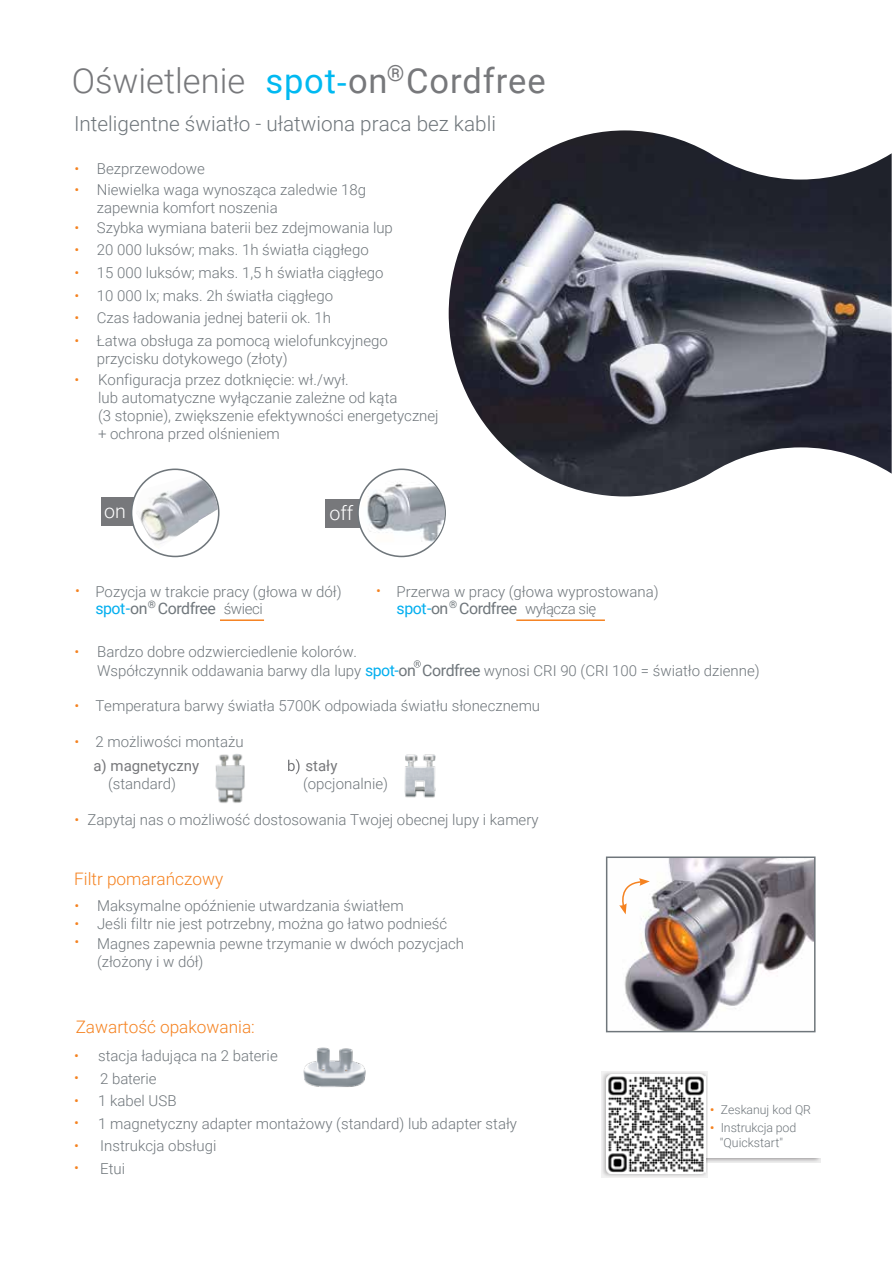
<style>
.page{position:relative;width:893px;height:1263px;background:#fff}
.page>*{position:absolute;margin:0;border:0;box-sizing:border-box;transform-origin:0 0}
.t1{font:300 34.5px "Roboto";color:#77787b}
.t2{font:300 20.7px "Roboto";color:#6f767b}
.t3{font:300 19.65px "Roboto";color:#fff}
.t4{font:300 17.25px "Roboto";color:#f58220}
.t5{font:15.9px "Roboto";letter-spacing:-.03em;color:#6f767b}
.t6{font:300 15px/18px "Roboto";color:#6f767b}
.t7{font:300 15px/18px "Roboto";color:#f58220}
.t8{font:15px "Roboto";color:#77787b}
.t9{font:300 12.45px/14.9px "Roboto";letter-spacing:-.01em;color:#6f767b;text-align:center}
.t10{font:300 12.3px "Roboto";color:#6f767b}
.s1{font-weight:400;color:#00b9f1}
.s2{font-weight:400}
.s3{color:#f58220}
.s4{color:#00aeef}
.s5{font-weight:300;font-size:15px}
.s6{font-weight:400;font-size:15.9px;color:#00aeef}
.s7{font-weight:400;font-size:15.9px}
.s8{font-weight:400;color:#77787b}
.s9{font-size:15px;color:#f58220}
</style>
<div class="page">
<img style="left:449px;top:130px;width:443px;height:366px">
<img style="left:624px;top:859px;width:189px;height:170px">
<div style="left:606px;top:856px;width:210px;height:176px;border:2px solid #6f767b"></div>
<svg style="left:288px;top:759px;width:12px;height:15px"></svg>
<img style="left:404px;top:754px;width:32px;height:44px">
<img style="left:215px;top:754px;width:30px;height:49px">
<svg style="left:619px;top:878px;width:31px;height:36px"></svg>
<svg style="left:708px;top:1158px;width:113px;height:4px"></svg>
<svg style="left:601px;top:1071px;width:107px;height:107px;fill:#eae9ea"></svg>
<div style="left:325px;top:499px;width:36px;height:28px;background:#77787b"></div>
<div style="left:101px;top:498px;width:36px;height:28px;background:#77787b"></div>
<svg style="left:132px;top:469px;width:87px;height:87px"></svg>
<div style="left:131px;top:468px;width:89px;height:89px;border:2px solid #6f767b;border-radius:50%"></div>
<div style="left:358px;top:469px;width:87px;height:87px;background:#fff;border-radius:50%"></div>
<div style="left:357px;top:468px;width:89px;height:89px;border:2px solid #6f767b;border-radius:50%"></div>
<img style="left:361px;top:474px;width:84px;height:70px">
<img style="left:304px;top:1047px;width:62px;height:40px">
<img style="left:335px;top:1047px;width:30px;height:40px">
<img style="left:136px;top:475px;width:82px;height:74px">
<svg style="left:414px;top:660px;width:7px;height:8px"></svg>
<img style="left:606px;top:1074px;width:99px;height:99px">
<hr style="left:220px;top:619px;width:44px;height:2px;background:#f58220">
<hr style="left:516px;top:619px;width:89px;height:2px;background:#f58220">
<h1 class="t1" style="left:72px;top:57px;width:475px">Oświetlenie <span class="s1">spot-</span><span class="s2">on</span><sup>®</sup><span class="s2">Cordfree</span></h1>
<h2 class="t2" style="left:74px;top:110px;width:423px">Inteligentne światło - ułatwiona praca bez kabli</h2>
<p class="t6" style="left:74px;top:160px;width:132px"><span class="s3">•</span> Bezprzewodowe</p>
<p class="t6" style="left:97px;top:181px;width:271px;text-indent:-22px"><span class="s3">•</span> Niewielka waga wynosząca zaledwie 18g zapewnia komfort noszenia</p>
<p class="t6" style="left:74px;top:218px;width:320px"><span class="s3">•</span> Szybka wymiana baterii bez zdejmowania lup</p>
<p class="t6" style="left:74px;top:241px;width:296px"><span class="s3">•</span> 20 000 luksów; maks. 1h światła ciągłego</p>
<p class="t6" style="left:74px;top:263px;width:311px"><span class="s3">•</span> 15 000 luksów; maks. 1,5 h światła ciągłego</p>
<p class="t6" style="left:74px;top:286px;width:260px"><span class="s3">•</span> 10 000 lx; maks. 2h światła ciągłego</p>
<p class="t6" style="left:74px;top:308px;width:258px"><span class="s3">•</span> Czas ładowania jednej baterii ok. 1h</p>
<p class="t6" style="left:97px;top:331px;width:292px;text-indent:-22px"><span class="s3">•</span> Łatwa obsługa za pomocą wielofunkcyjnego przycisku dotykowego (złoty)</p>
<p class="t6" style="left:98px;top:370px;width:342px;text-indent:-24px"><span class="s3">•</span> Konfiguracja przez dotknięcie: wł./wył.<br>lub automatyczne wyłączanie zależne od kąta<br>(3 stopnie), zwiększenie efektywności energetycznej + ochrona przed olśnieniem</p>
<h3 class="t3" style="left:104px;top:497px;width:23px">on</h3>
<h3 class="t3" style="left:329px;top:499px;width:25px">off</h3>
<p class="t6" style="left:397px;top:582px;width:264px">Przerwa w pracy (głowa wyprostowana)</p>
<p class="t5" style="left:397px;top:597px;width:201px"><span class="s4">spot-</span>on<sup>®</sup> Cordfree <span class="s5">wyłącza się</span></p>
<p class="t6" style="left:97px;top:641px;width:664px;line-height:19px;text-indent:-23px"><span class="s3">•</span> Bardzo dobre odzwierciedlenie kolorów.<br>Współczynnik oddawania barwy dla lupy <span class="s6">spot-</span><span class="s7">on Cordfree</span> wynosi CRI 90 (CRI 100 = światło dzienne)</p>
<p class="t6" style="left:75px;top:696px;width:467px"><span class="s3">•</span> Temperatura barwy światła 5700K odpowiada światłu słonecznemu</p>
<p class="t6" style="left:93px;top:729px;width:152px;line-height:24px;text-indent:-19px"><span class="s3">•</span> 2 możliwości montażu <span class="s8">a) magnetyczny</span></p>
<p class="t6" style="left:75px;top:582px;width:268px"><span class="s3">•</span> Pozycja w trakcie pracy (głowa w dół)</p>
<p class="t7" style="left:376px;top:581px;width:6px">•</p>
<p class="t5" style="left:95px;top:597px;width:169px"><span class="s4">spot-</span>on<sup>®</sup> Cordfree <span class="s5">świeci</span></p>
<p class="t8" style="left:305px;top:755px;width:33px">stały</p>
<p class="t6" style="left:108px;top:774px;width:70px">(standard)</p>
<p class="t6" style="left:303px;top:774px;width:86px">(opcjonalnie)</p>
<p class="t6" style="left:75px;top:810px;width:465px"><span class="s3">•</span> Zapytaj nas o możliwość dostosowania Twojej obecnej lupy i kamery</p>
<p class="t4" style="left:74px;top:867px;width:150px">Filtr pomarańczowy</p>
<p class="t6" style="left:97px;top:896px;width:352px;text-indent:-22px"><span class="s3">•</span> Maksymalne opóźnienie utwardzania światłem<br>Jeśli filtr nie jest potrzebny, można go łatwo podnieść</p>
<p class="t6" style="left:97px;top:934px;width:369px">Magnes zapewnia pewne trzymanie w dwóch pozycjach (złożony i w dół)</p>
<p class="t7" style="left:75px;top:914px;width:6px">• •</p>
<p class="t4" style="left:76px;top:1015px;width:181px">Zawartość opakowania:</p>
<p class="t6" style="left:74px;top:1046px;width:205px"><span class="s3">•</span> stacja ładująca na 2 baterie</p>
<p class="t7" style="left:74px;top:1068px;width:6px">•</p>
<p class="t6" style="left:100px;top:1068px;width:58px">2 baterie</p>
<p class="t7" style="left:74px;top:1090px;width:6px">•</p>
<p class="t6" style="left:98px;top:1091px;width:80px">1 kabel USB</p>
<p class="t7" style="left:74px;top:1113px;width:6px">•</p>
<p class="t6" style="left:98px;top:1113px;width:420px">1 magnetyczny adapter montażowy (standard) lub adapter stały</p>
<p class="t7" style="left:74px;top:1135px;width:6px">•</p>
<p class="t7" style="left:74px;top:1158px;width:6px">•</p>
<p class="t6" style="left:100px;top:1134px;width:118px;line-height:22.5px">Instrukcja obsługi<br>Etui</p>
<p class="t10" style="left:710px;top:1101px;width:103px"><span class="s9">•</span> Zeskanuj kod QR</p>
<p class="t9" style="left:710px;top:1120px;width:88px"><span class="s9">•</span> Instrukcja pod "Quickstart"</p>
</div>
